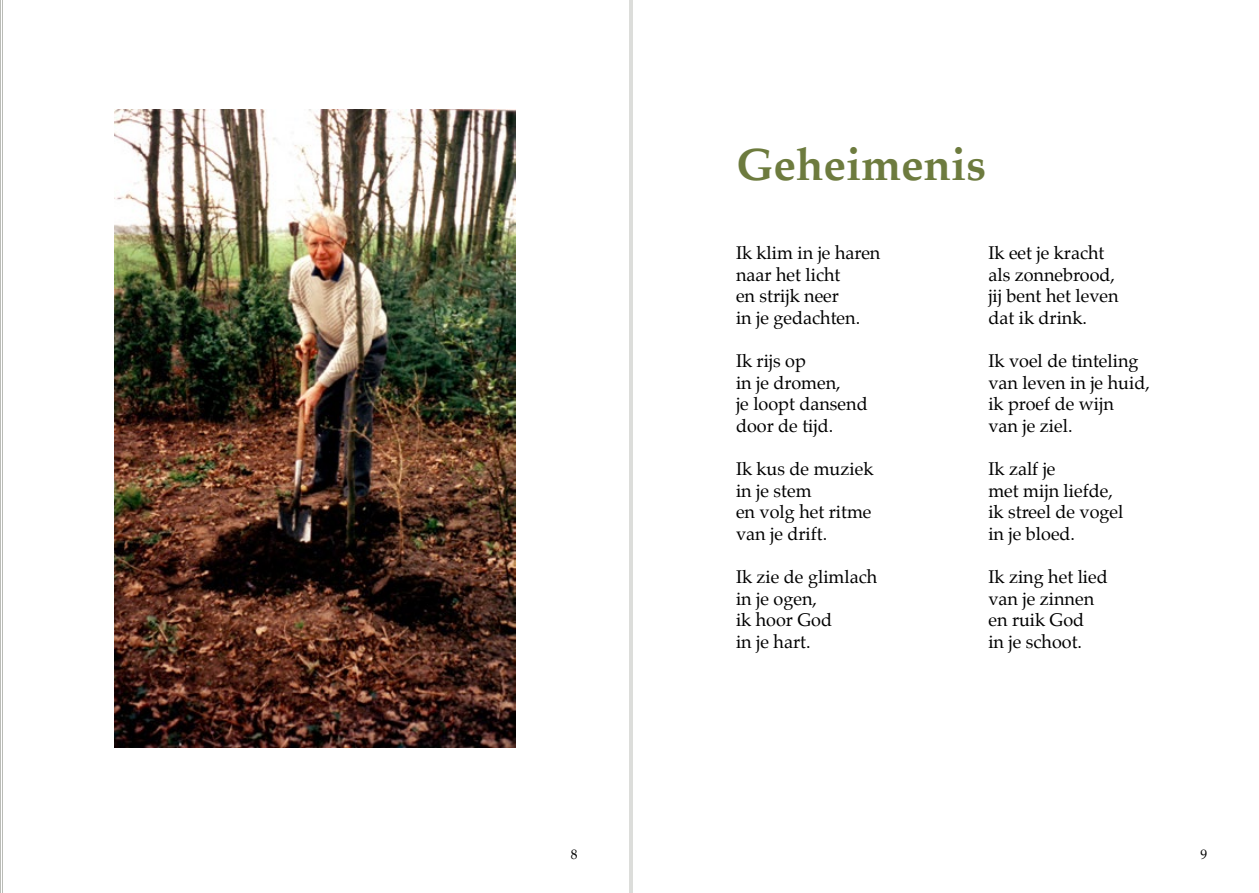
<style>
.page{position:relative;width:1259px;height:893px;background:#fff}
.page>*{position:absolute;margin:0;border:0;box-sizing:border-box;transform-origin:0 0}
.t1{font:700 45px "Palatino";color:#6d7b3e}
.t2{font:18px/21.6px "Palatino";color:#000}
.t3{font:13.5px "Palatino";color:#000}
</style>
<div class="page">
<hr style="left:2px;top:0;width:1px;height:893px;background:#babcb7">
<hr style="left:0;top:0;width:1px;height:893px;background:#babcb7">
<hr style="left:631px;top:0;width:1px;height:893px;background:#babcb7">
<hr style="left:629px;top:0;width:1px;height:893px;background:#babcb7">
<img style="left:114px;top:109px;width:401px;height:639px">
<h1 class="t1" style="left:736px;top:127px;width:251px">Geheimenis</h1>
<p class="t2" style="left:736px;top:242px;width:146px">Ik klim in je haren naar het licht<br>en strijk neer<br>in je gedachten.</p>
<p class="t2" style="left:736px;top:350px;width:133px">Ik rijs op<br>in je dromen,<br>je loopt dansend door de tijd.</p>
<p class="t2" style="left:736px;top:458px;width:139px">Ik kus de muziek in je stem<br>en volg het ritme van je drift.</p>
<p class="t2" style="left:736px;top:566px;width:143px">Ik zie de glimlach in je ogen,<br>ik hoor God<br>in je hart.</p>
<p class="t2" style="left:988px;top:242px;width:132px">Ik eet je kracht als zonnebrood, jij bent het leven dat ik drink.</p>
<p class="t2" style="left:988px;top:350px;width:163px">Ik voel de tinteling van leven in je huid, ik proef de wijn<br>van je ziel.</p>
<p class="t2" style="left:988px;top:458px;width:137px">Ik zalf je<br>met mijn liefde, ik streel de vogel in je bloed.</p>
<p class="t2" style="left:988px;top:566px;width:121px">Ik zing het lied van je zinnen en ruik God<br>in je schoot.</p>
<p class="t3" style="left:571px;top:843px;width:8px">8</p>
<p class="t3" style="left:1200px;top:843px;width:8px">9</p>
</div>
